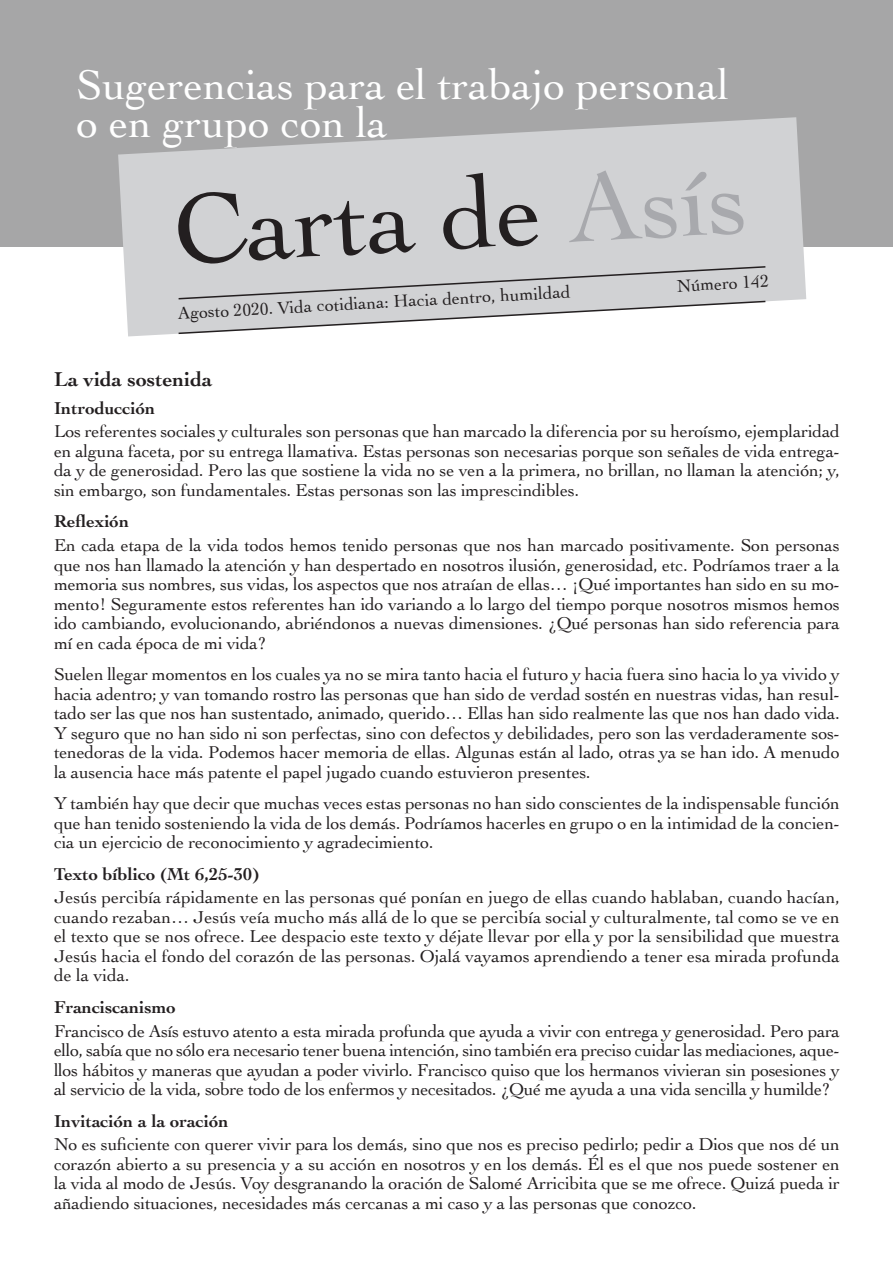
<style>
.page{position:relative;width:893px;height:1263px;background:#fff}
.page>*{position:absolute;margin:0;border:0;box-sizing:border-box;transform-origin:0 0}
.t1{font:103.5px "Cochin";color:#231f20}
.t2{font:43.5px/37.5px "Cochin";color:#fff}
.t3{font:700 21px "Cochin";color:#231f20}
.t4{font:18px/19.5px "Cochin";letter-spacing:-.01em;color:#231f20;text-align:justify}
.t5{font:700 18px "Cochin";color:#231f20}
.s1{color:#a8a9ad}
</style>
<div class="page">
<div style="left:0;top:0;width:893px;height:247px;background:#a6a6a7"></div>
<svg style="left:118px;top:117px;width:688px;height:219px;fill:#d1d2d4"></svg>
<svg style="left:177px;top:265px;width:590px;height:70px"></svg>
<h2 class="t2" style="left:77px;top:64px;width:654px">Sugerencias para el trabajo personal o en grupo con la</h2>
<h1 class="t1" style="left:170px;top:160px;width:577px;rotate:-3deg">Carta de <span class="s1">Asís</span></h1>
<p class="t4" style="left:177px;top:302px;width:395px;rotate:-3deg">Agosto 2020. Vida cotidiana: Hacia dentro, humildad</p>
<p class="t4" style="left:676px;top:275px;width:94px;rotate:-3deg">Número 142</p>
<p class="t3" style="left:54px;top:365px;width:160px">La vida sostenida</p>
<p class="t5" style="left:54px;top:396px;width:103px">Introducción</p>
<p class="t4" style="left:54px;top:421px;width:787px">Los referentes sociales y culturales son personas que han marcado la diferencia por su heroísmo, ejemplaridad en alguna faceta, por su entrega llamativa. Estas personas son necesarias porque son señales de vida entrega&shy;da y de generosidad. Pero las que sostiene la vida no se ven a la primera, no brillan, no llaman la atención; y, sin embargo, son fundamentales. Estas personas son las imprescindibles.</p>
<p class="t5" style="left:54px;top:509px;width:77px">Reflexión</p>
<p class="t4" style="left:54px;top:535px;width:787px">En cada etapa de la vida todos hemos tenido personas que nos han marcado positivamente. Son personas que nos han llamado la atención y han despertado en nosotros ilusión, generosidad, etc. Podríamos traer a la memoria sus nombres, sus vidas, los aspectos que nos atraían de ellas… ¡Qué importantes han sido en su mo&shy;mento! Seguramente estos referentes han ido variando a lo largo del tiempo porque nosotros mismos hemos ido cambiando, evolucionando, abriéndonos a nuevas dimensiones. ¿Qué personas han sido referencia para mí en cada época de mi vida?</p>
<p class="t4" style="left:54px;top:664px;width:787px">Suelen llegar momentos en los cuales ya no se mira tanto hacia el futuro y hacia fuera sino hacia lo ya vivido y hacia adentro; y van tomando rostro las personas que han sido de verdad sostén en nuestras vidas, han resul&shy;tado ser las que nos han sustentado, animado, querido… Ellas han sido realmente las que nos han dado vida.<br>Y seguro que no han sido ni son perfectas, sino con defectos y debilidades, pero son las verdaderamente sos&shy;tenedoras de la vida. Podemos hacer memoria de ellas. Algunas están al lado, otras ya se han ido. A menudo la ausencia hace más patente el papel jugado cuando estuvieron presentes.</p>
<p class="t4" style="left:54px;top:793px;width:787px">Y también hay que decir que muchas veces estas personas no han sido conscientes de la indispensable función que han tenido sosteniendo la vida de los demás. Podríamos hacerles en grupo o en la intimidad de la concien&shy;cia un ejercicio de reconocimiento y agradecimiento.</p>
<p class="t5" style="left:54px;top:862px;width:207px">Texto bíblico (Mt 6,25-30)</p>
<p class="t4" style="left:54px;top:887px;width:787px">Jesús percibía rápidamente en las personas qué ponían en juego de ellas cuando hablaban, cuando hacían, cuando rezaban… Jesús veía mucho más allá de lo que se percibía social y culturalmente, tal como se ve en el texto que se nos ofrece. Lee despacio este texto y déjate llevar por ella y por la sensibilidad que muestra Jesús hacia el fondo del corazón de las personas. Ojalá vayamos aprendiendo a tener esa mirada profunda de la vida.</p>
<p class="t5" style="left:54px;top:995px;width:123px">Franciscanismo</p>
<p class="t4" style="left:54px;top:1020px;width:787px">Francisco de Asís estuvo atento a esta mirada profunda que ayuda a vivir con entrega y generosidad. Pero para ello, sabía que no sólo era necesario tener buena intención, sino también era preciso cuidar las mediaciones, aque&shy;llos hábitos y maneras que ayudan a poder vivirlo. Francisco quiso que los hermanos vivieran sin posesiones y al servicio de la vida, sobre todo de los enfermos y necesitados. ¿Qué me ayuda a una vida sencilla y humilde?</p>
<p class="t5" style="left:54px;top:1108px;width:176px">Invitación a la oración</p>
<p class="t4" style="left:54px;top:1134px;width:787px">No es suficiente con querer vivir para los demás, sino que nos es preciso pedirlo; pedir a Dios que nos dé un corazón abierto a su presencia y a su acción en nosotros y en los demás. Él es el que nos puede sostener en la vida al modo de Jesús. Voy desgranando la oración de Salomé Arricibita que se me ofrece. Quizá pueda ir añadiendo situaciones, necesidades más cercanas a mi caso y a las personas que conozco.</p>
</div>
